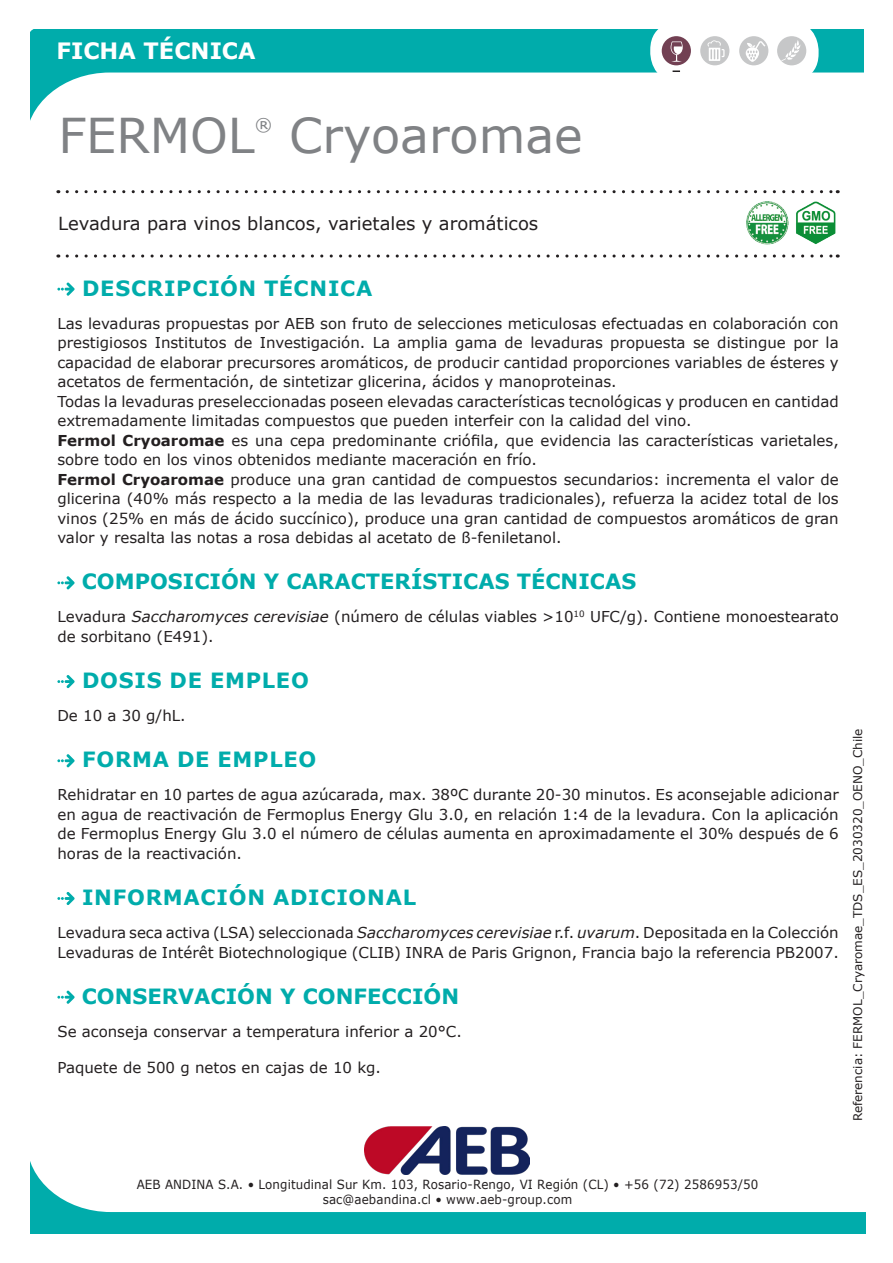
<style>
.page{position:relative;width:893px;height:1263px;background:#fff}
.page>*{position:absolute;margin:0;border:0;box-sizing:border-box;transform-origin:0 0}
.t1{font:48px "Verdana";color:#808285}
.t2{font:700 22.5px "Verdana";color:#fff}
.testo_ok{font:700 21px "Verdana";letter-spacing:.035em;color:#00acab}
.testo_ok-2{font:700 21px "Verdana";color:#00acab}
.titoletti_paragrafi{font:700 21px "Verdana";color:#00acab}
.Benefici_prodotto{font:18px "Verdana";color:#231f20}
.t3{font:17.55px "Verdana";color:#808285}
.testo_ok-3{font:15px/19.5px "Verdana";color:#231f20}
.t4{font:12.6px/15.1px "Verdana";letter-spacing:.01em;color:#231f20;text-align:center;scale:.94 1}
.t5{font:12px "Verdana";color:#231f20}
.s1{font-weight:700}
.s2{font-style:italic}
</style>
<div class="page">
<svg style="left:31px;top:1161px;width:834px;height:72px"></svg>
<svg style="left:67px;top:190px;width:771px;height:3px"></svg>
<svg style="left:67px;top:254px;width:771px;height:4px"></svg>
<svg style="left:30px;top:30px;width:834px;height:91px"></svg>
<svg style="left:650px;top:21px;width:167px;height:61px"></svg>
<div style="left:651px;top:22px;width:168px;height:60px;background:#fff;border-radius:28px"></div>
<div style="left:777px;top:36px;width:29px;height:29px;background:#c6c7c8;border-radius:50%"></div>
<svg style="left:781px;top:40px;width:20px;height:21px"></svg>
<div style="left:739px;top:36px;width:29px;height:29px;background:#c6c7c8;border-radius:50%"></div>
<div style="left:662px;top:36px;width:29px;height:29px;background:#724053;border-radius:50%"></div>
<div style="left:700px;top:36px;width:29px;height:29px;background:#c6c7c8;border-radius:50%"></div>
<svg style="left:707px;top:40px;width:18px;height:21px"></svg>
<svg style="left:671px;top:41px;width:12px;height:21px"></svg>
<svg style="left:746px;top:41px;width:19px;height:21px"></svg>
<img style="left:364px;top:1127px;width:165px;height:48px">
<svg style="left:57px;top:283px;width:18px;height:13px"></svg>
<svg style="left:57px;top:576px;width:18px;height:13px"></svg>
<svg style="left:57px;top:675px;width:18px;height:13px"></svg>
<svg style="left:57px;top:754px;width:18px;height:13px"></svg>
<svg style="left:57px;top:892px;width:18px;height:13px"></svg>
<svg style="left:57px;top:991px;width:18px;height:13px"></svg>
<img style="left:747px;top:201px;width:89px;height:44px">
<h2 class="t2" style="left:56px;top:35px;width:201px">FICHA TÉCNICA</h2>
<p class="t1" style="left:58px;top:103px;width:198px">FERMOL</p>
<p class="t3" style="left:255px;top:113px;width:19px">®</p>
<p class="t1" style="left:289px;top:103px;width:295px">Cryoaromae</p>
<p class="Benefici_prodotto" style="left:58px;top:211px;width:482px">Levadura para vinos blancos, varietales y aromáticos</p>
<p class="testo_ok" style="left:82px;top:273px;width:292px">DESCRIPCIÓN TÉCNICA</p>
<p class="testo_ok-3" style="left:57px;top:313px;width:783px;text-align:justify">Las levaduras propuestas por AEB son fruto de selecciones meticulosas efectuadas en colaboración con prestigiosos Institutos de Investigación. La amplia gama de levaduras propuesta se distingue por la capacidad de elaborar precursores aromáticos, de producir cantidad proporciones variables de ésteres y acetatos de fermentación, de sintetizar glicerina, ácidos y manoproteinas.</p>
<p class="testo_ok-3" style="left:57px;top:391px;width:783px">Todas la levaduras preseleccionadas poseen elevadas características tecnológicas y producen en cantidad extremadamente limitadas compuestos que pueden interfeir con la calidad del vino.</p>
<p class="testo_ok-3" style="left:57px;top:430px;width:783px"><span class="s1">Fermol Cryoaromae</span> es una cepa predominante criófila, que evidencia las características varietales, sobre todo en los vinos obtenidos mediante maceración en frío.</p>
<p class="testo_ok-3" style="left:57px;top:469px;width:783px;text-align:justify"><span class="s1">Fermol Cryoaromae</span> produce una gran cantidad de compuestos secundarios: incrementa el valor de glicerina (40% más respecto a la media de las levaduras tradicionales), refuerza la acidez total de los vinos (25% en más de ácido succínico), produce una gran cantidad de compuestos aromáticos de gran valor y resalta las notas a rosa debidas al acetato de ß-feniletanol.</p>
<p class="testo_ok-2" style="left:82px;top:567px;width:556px">COMPOSICIÓN Y CARACTERÍSTICAS TÉCNICAS</p>
<p class="testo_ok-3" style="left:57px;top:607px;width:783px">Levadura <span class="s2">Saccharomyces cerevisiae</span> (número de células viables &gt;10<sup>10</sup> UFC/g). Contiene monoestearato de sorbitano (E491).</p>
<p class="testo_ok" style="left:82px;top:666px;width:228px">DOSIS DE EMPLEO</p>
<p class="testo_ok-3" style="left:57px;top:706px;width:130px">De 10 a 30 g/hL.</p>
<p class="testo_ok" style="left:82px;top:745px;width:236px">FORMA DE EMPLEO</p>
<p class="testo_ok-3" style="left:57px;top:785px;width:783px;text-align:justify">Rehidratar en 10 partes de agua azúcarada, max. 38ºC durante 20-30 minutos. Es aconsejable adicionar en agua de reactivación de Fermoplus Energy Glu 3.0, en relación 1:4 de la levadura. Con la aplicación de Fermoplus Energy Glu 3.0 el número de células aumenta en aproximadamente el 30% después de 6 horas de la reactivación.</p>
<p class="testo_ok" style="left:82px;top:882px;width:335px">INFORMACIÓN ADICIONAL</p>
<p class="testo_ok-3" style="left:57px;top:923px;width:783px">Levadura seca activa (LSA) seleccionada <span class="s2">Saccharomyces cerevisiae</span> r.f. <span class="s2">uvarum</span>. Depositada en la Colección<br>Levaduras de Intérêt Biotechnologique (CLIB) INRA de Paris Grignon, Francia bajo la referencia PB2007.</p>
<p class="titoletti_paragrafi" style="left:82px;top:981px;width:379px">CONSERVACIÓN Y CONFECCIÓN</p>
<p class="testo_ok-3" style="left:57px;top:1021px;width:406px">Se aconseja conservar a temperatura inferior a 20°C.</p>
<p class="testo_ok-3" style="left:57px;top:1057px;width:325px">Paquete de 500 g netos en cajas de 10 kg.</p>
<p class="t5" style="left:850px;top:1121px;width:394px;rotate:-90deg">Referencia: FERMOL_Cryaromae_TDS_ES_2030320_OENO_Chile</p>
<p class="t4" style="left:137px;top:1177px;width:663px">AEB ANDINA S.A. • Longitudinal Sur Km. 103, Rosario-Rengo, VI Región (CL) • +56 (72) 2586953/50 sac@aebandina.cl • www.aeb-group.com</p>
</div>
